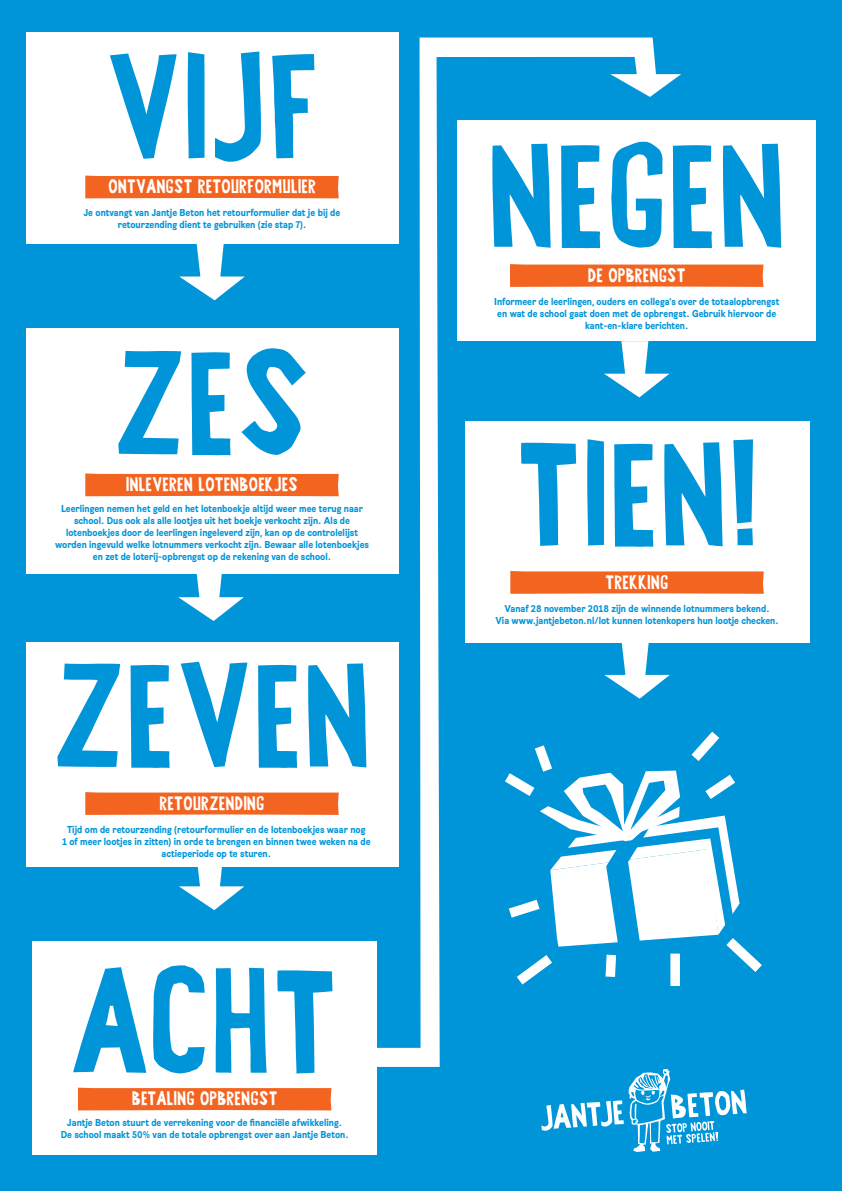
<style>
.page{position:relative;width:842px;height:1191px;background:#0095d9}
.page>*{position:absolute;margin:0;border:0;box-sizing:border-box;transform-origin:0 0}
.t1{font:150px "Jantje Beton Sans TT Regular";color:#0095d9}
.t2{font:20px "Jantje Beton Sans TT Regular";color:#fff}
.t3{font:700 10px/12px "Brezel Grotesk";color:#0095d9;text-align:center}
</style>
<div class="page">
<div style="left:26px;top:32px;width:372px;height:212px;background:#fff"></div>
<div style="left:458px;top:121px;width:358px;height:220px;background:#fff"></div>
<div style="left:85px;top:176px;width:254px;height:22px;background:#f36421"></div>
<svg style="left:681px;top:264px;width:82px;height:23px;background:#f36928"></svg>
<svg style="left:179px;top:244px;width:66px;height:56px"></svg>
<svg style="left:178px;top:574px;width:66px;height:47px"></svg>
<svg style="left:179px;top:866px;width:65px;height:44px"></svg>
<div style="left:26px;top:328px;width:372px;height:246px;background:#fff"></div>
<div style="left:85px;top:473px;width:254px;height:23px;background:#f36421"></div>
<div style="left:26px;top:642px;width:372px;height:224px;background:#fff"></div>
<div style="left:465px;top:421px;width:344px;height:221px;background:#fff"></div>
<svg style="left:85px;top:792px;width:254px;height:23px;background:#f36a2a"></svg>
<svg style="left:681px;top:571px;width:83px;height:23px;background:#f36a2a"></svg>
<div style="left:33px;top:941px;width:344px;height:213px;background:#fff"></div>
<svg style="left:78px;top:1087px;width:253px;height:23px;background:#f36b2b"></svg>
<svg style="left:368px;top:38px;width:313px;height:1029px;fill:#fff"></svg>
<svg style="left:494px;top:721px;width:268px;height:273px"></svg>
<svg style="left:541px;top:1069px;width:206px;height:83px"></svg>
<p class="t1" style="left:104px;top:26px;width:217px">VIJF</p>
<p class="t2" style="left:108px;top:176px;width:209px">ONTVANGST RETOURFORMULIER</p>
<p class="t3" style="left:84px;top:207px;width:258px">Je ontvangt van Jantje Beton het retourformulier dat je bij de retourzending dient te gebruiken (zie stap 7).</p>
<p class="t1" style="left:113px;top:322px;width:199px">ZES</p>
<p class="t2" style="left:126px;top:473px;width:174px">INLEVEREN LOTENBOEKJES</p>
<p class="t3" style="left:61px;top:503px;width:303px">Leerlingen nemen het geld en het lotenboekje altijd weer mee terug naar</p>
<p class="t3" style="left:55px;top:515px;width:315px">school. Dus ook als alle lootjes uit het boekje verkocht zijn. Als de lotenboekjes door de leerlingen ingeleverd zijn, kan op de controlelijst worden ingevuld welke lotnummers verkocht zijn. Bewaar alle lotenboekjes en zet de loterij-opbrengst op de rekening van de school.</p>
<p class="t1" style="left:52px;top:634px;width:321px">ZEVEN</p>
<p class="t2" style="left:160px;top:792px;width:106px">RETOURZENDING</p>
<p class="t3" style="left:62px;top:823px;width:310px">Tijd om de retourzending (retourformulier en de lotenboekjes waar nog<br>1 of meer lootjes in zitten) in orde te brengen en binnen twee weken na de actieperiode op te sturen.</p>
<p class="t1" style="left:71px;top:940px;width:268px">ACHT</p>
<p class="t2" style="left:132px;top:1087px;width:147px">BETALING OPBRENGST</p>
<p class="t3" style="left:67px;top:1116px;width:276px">Jantje Beton stuurt de verrekening voor de financiële afwikkeling.</p>
<p class="t3" style="left:61px;top:1128px;width:289px">De school maakt 50% van de totale opbrengst over aan Jantje Beton.</p>
<p class="t1" style="left:487px;top:115px;width:301px">NEGEN</p>
<p class="t2" style="left:588px;top:264px;width:99px">DE OPBRENGST</p>
<p class="t3" style="left:494px;top:295px;width:287px">Informeer de leerlingen, ouders en collega’s over de totaalopbrengst en wat de school gaat doen met de opbrengst. Gebruik hiervoor de kant-en-klare berichten.</p>
<p class="t1" style="left:516px;top:413px;width:244px">TIEN!</p>
<p class="t2" style="left:606px;top:571px;width:64px">TREKKING</p>
<p class="t3" style="left:504px;top:602px;width:267px">Vanaf 28 november 2018 zijn de winnende lotnummers bekend.</p>
<p class="t3" style="left:495px;top:614px;width:285px">Via www.jantjebeton.nl/lot kunnen lotenkopers hun lootje checken.</p>
</div>
